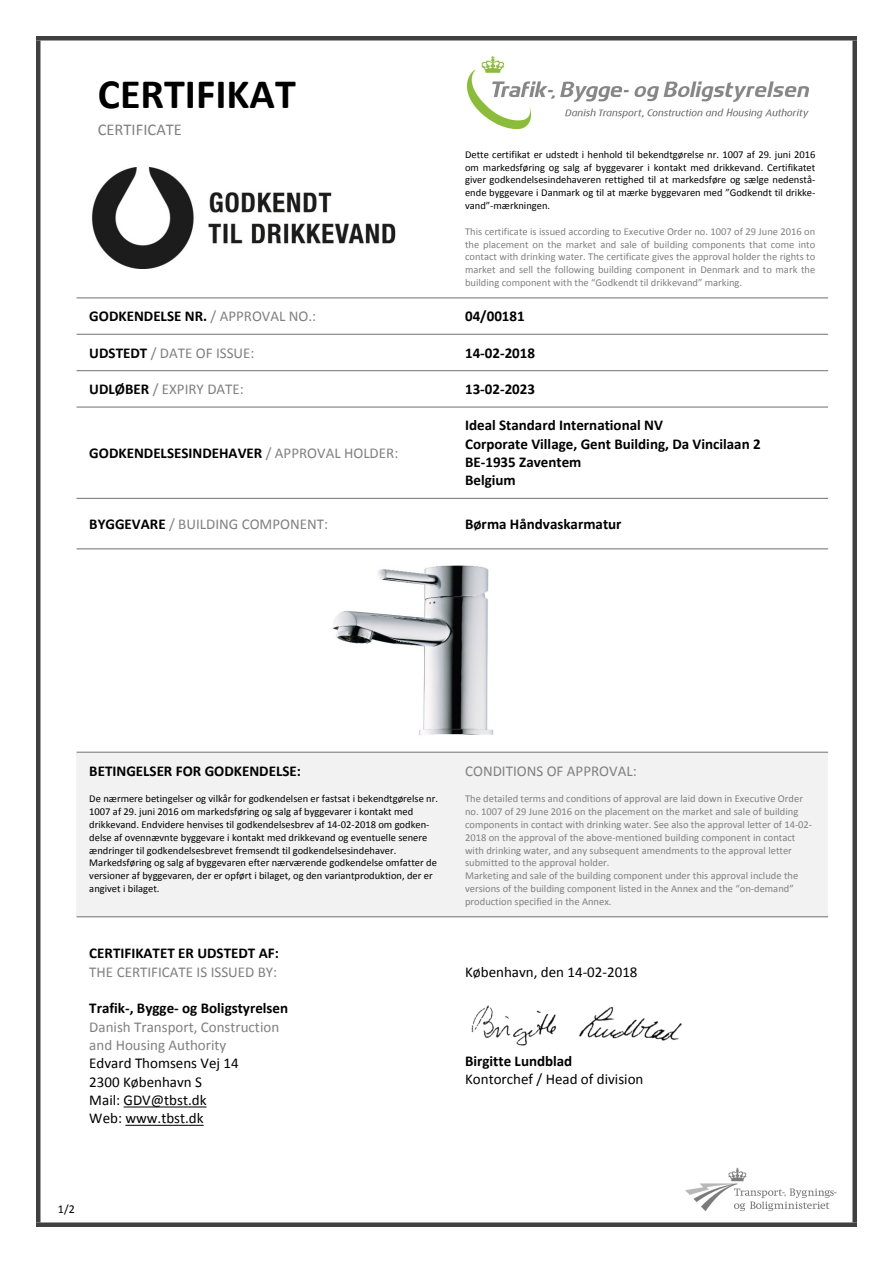
<style>
.page{position:relative;width:893px;height:1263px;background:#fff}
.page>*{position:absolute;margin:0;border:0;box-sizing:border-box;transform-origin:0 0}
.t1{font:700 42px "Calibri";color:#000}
.t2{font:16.5px "Calibri";color:#808080}
.t3{font:700 15px/18.3px "Calibri";color:#000}
.t4{font:15px/18.3px "Calibri";color:#808080}
.t5{font:15px/18.3px "Calibri";color:#000}
.t6{font:12px "Calibri";color:#000}
.t7{font:10.5px/12.8px "Calibri";color:#808080;text-align:justify}
.t8{font:10.5px/12.8px "Calibri";color:#000;text-align:justify}
.s1{font-weight:400;color:#808080}
.s2{font-weight:700;color:#000}
</style>
<div class="page">
<img style="left:468px;top:56px;width:341px;height:72px">
<img style="left:685px;top:1167px;width:152px;height:44px">
<img style="left:91px;top:168px;width:305px;height:100px">
<img style="left:333px;top:565px;width:161px;height:170px">
<div style="left:77px;top:753px;width:375px;height:163px;background:#f2f2f2"></div>
<div style="left:452px;top:753px;width:376px;height:163px;background:#f2f2f2"></div>
<hr style="left:124px;top:1106px;width:83px;height:1px;background:#000">
<hr style="left:125px;top:1125px;width:79px;height:1px;background:#000">
<img style="left:471px;top:1005px;width:211px;height:41px">
<hr style="left:77px;top:297px;width:751px;height:1px;background:#7f7f7f">
<hr style="left:77px;top:334px;width:751px;height:1px;background:#7f7f7f">
<hr style="left:77px;top:370px;width:751px;height:1px;background:#7f7f7f">
<hr style="left:77px;top:406px;width:751px;height:2px;background:#7f7f7f">
<hr style="left:77px;top:498px;width:751px;height:1px;background:#7f7f7f">
<hr style="left:77px;top:548px;width:751px;height:1px;background:#7f7f7f">
<hr style="left:77px;top:752px;width:751px;height:1px;background:#7f7f7f">
<hr style="left:77px;top:916px;width:751px;height:1px;background:#7f7f7f">
<hr style="left:36px;top:40px;width:4px;height:1182px;background:#404040">
<div style="left:852px;top:40px;width:5px;height:1182px;background:#404040"></div>
<hr style="left:36px;top:36px;width:821px;height:4px;background:#404040">
<div style="left:36px;top:1222px;width:821px;height:5px;background:#404040"></div>
<h1 class="t1" style="left:98px;top:68px;width:200px">CERTIFIKAT</h1>
<h2 class="t2" style="left:98px;top:119px;width:86px">CERTIFICATE</h2>
<p class="t8" style="left:465px;top:148px;width:352px">Dette certifikat er udstedt i henhold til bekendtgørelse nr. 1007 af 29. juni 2016 om markedsføring og salg af byggevarer i kontakt med drikkevand. Certifikatet giver godkendelsesindehaveren rettighed til at markedsføre og sælge nedenstå&shy;ende byggevare i Danmark og til at mærke byggevaren med ”Godkendt til drikke&shy;vand”-mærkningen.</p>
<p class="t7" style="left:465px;top:225px;width:352px">This certificate is issued according to Executive Order no. 1007 of 29 June 2016 on the placement on the market and sale of building components that come into contact with drinking water. The certificate gives the approval holder the rights to market and sell the following building component in Denmark and to mark the building component with the “Godkendt til drikkevand” marking.</p>
<h3 class="t3" style="left:89px;top:307px;width:228px">GODKENDELSE NR. <span class="s1">/ APPROVAL NO.:</span></h3>
<h3 class="t3" style="left:465px;top:307px;width:61px">04/00181</h3>
<h3 class="t4" style="left:89px;top:343px;width:167px"><span class="s2">UDSTEDT</span> / DATE OF ISSUE:</h3>
<h3 class="t3" style="left:465px;top:343px;width:72px">14-02-2018</h3>
<h3 class="t4" style="left:89px;top:380px;width:156px"><span class="s2">UDLØBER</span> / EXPIRY DATE:</h3>
<h3 class="t3" style="left:465px;top:380px;width:72px">13-02-2023</h3>
<h3 class="t3" style="left:89px;top:444px;width:311px">GODKENDELSESINDEHAVER <span class="s1">/ APPROVAL HOLDER:</span></h3>
<h3 class="t3" style="left:465px;top:416px;width:297px">Ideal Standard International NV<br>Corporate Village, Gent Building, Da Vincilaan 2<br>BE-1935 Zaventem<br>Belgium</h3>
<h3 class="t4" style="left:89px;top:514px;width:240px"><span class="s2">BYGGEVARE</span> / BUILDING COMPONENT:</h3>
<h3 class="t3" style="left:465px;top:514px;width:158px">Børma Håndvaskarmatur</h3>
<h3 class="t3" style="left:89px;top:761px;width:213px">BETINGELSER FOR GODKENDELSE:</h3>
<p class="t8" style="left:89px;top:792px;width:350px;text-align:left">De nærmere betingelser og vilkår for godkendelsen er fastsat i bekendtgørelse nr.<br>1007 af 29. juni 2016 om markedsføring og salg af byggevarer i kontakt med drikkevand. Endvidere henvises til godkendelsesbrev af 14-02-2018 om godken&shy;delse af ovennævnte byggevare i kontakt med drikkevand og eventuelle senere ændringer til godkendelsesbrevet fremsendt til godkendelsesindehaver.<br>Markedsføring og salg af byggevaren efter nærværende godkendelse omfatter de versioner af byggevaren, der er opført i bilaget, og den variantproduktion, der er angivet i bilaget.</p>
<h3 class="t3" style="left:89px;top:944px;width:191px">CERTIFIKATET ER UDSTEDT AF:</h3>
<h3 class="t4" style="left:89px;top:962px;width:189px">THE CERTIFICATE IS ISSUED BY:</h3>
<h3 class="t3" style="left:89px;top:999px;width:200px">Trafik-, Bygge- og Boligstyrelsen</h3>
<h3 class="t4" style="left:89px;top:1017px;width:191px">Danish Transport, Construction and Housing Authority</h3>
<h3 class="t5" style="left:89px;top:1054px;width:151px">Edvard Thomsens Vej 14<br>2300 København S<br>Mail: GDV@tbst.dk<br>Web: www.tbst.dk</h3>
<h3 class="t4" style="left:465px;top:761px;width:173px">CONDITIONS OF APPROVAL:</h3>
<p class="t7" style="left:465px;top:792px;width:349px;text-align:left">The detailed terms and conditions of approval are laid down in Executive Order no. 1007 of 29 June 2016 on the placement on the market and sale of building components in contact with drinking water. See also the approval letter of 14-02- 2018 on the approval of the above-mentioned building component in contact with drinking water, and any subsequent amendments to the approval letter submitted to the approval holder.<br>Marketing and sale of the building component under this approval include the versions of the building component listed in the Annex and the “on-demand” production specified in the Annex.</p>
<h3 class="t5" style="left:465px;top:962px;width:174px">København, den 14-02-2018</h3>
<h3 class="t3" style="left:465px;top:1051px;width:109px">Birgitte Lundblad</h3>
<h3 class="t5" style="left:465px;top:1070px;width:180px">Kontorchef / Head of division</h3>
<p class="t6" style="left:58px;top:1202px;width:18px">1/2</p>
</div>
